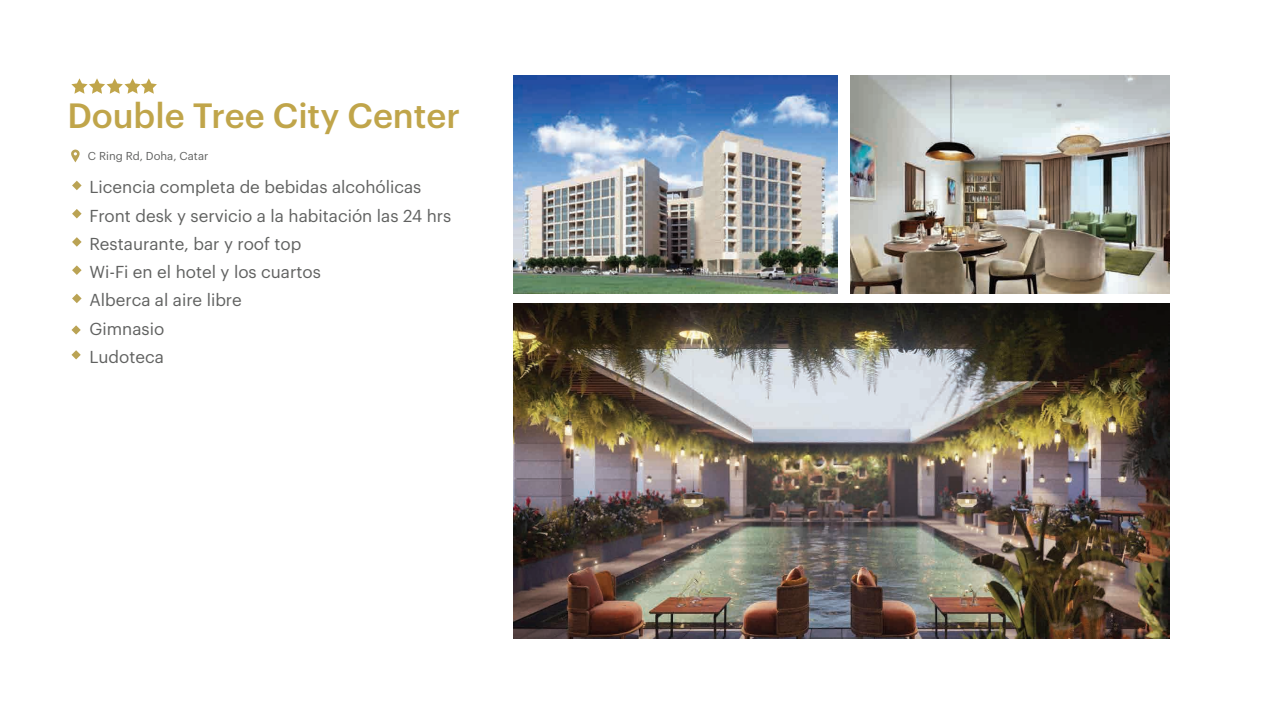
<style>
.page{position:relative;width:1283px;height:714px;background:#fff}
.page>*{position:absolute;margin:0;border:0;box-sizing:border-box;transform-origin:0 0}
.t1{font:500 34.38px "Graphik";color:#c0a54a}
.t2{font:17px/28.2px "Graphik";color:#606160}
.t3{font:11.25px "Graphik";color:#606160}
</style>
<div class="page">
<svg style="left:71px;top:325px;width:10px;height:9px"></svg>
<svg style="left:71px;top:350px;width:10px;height:9px"></svg>
<svg style="left:71px;top:150px;width:9px;height:12px"></svg>
<svg style="left:71px;top:78px;width:86px;height:16px"></svg>
<svg style="left:72px;top:181px;width:10px;height:9px"></svg>
<svg style="left:72px;top:209px;width:10px;height:9px"></svg>
<svg style="left:72px;top:237px;width:10px;height:10px"></svg>
<svg style="left:72px;top:265px;width:10px;height:10px"></svg>
<svg style="left:72px;top:294px;width:10px;height:9px"></svg>
<img style="left:513px;top:304px;width:655px;height:334px">
<img style="left:513px;top:75px;width:324px;height:218px">
<img style="left:850px;top:75px;width:318px;height:218px">
<h1 class="t1" style="left:67px;top:89px;width:394px">Double Tree City Center</h1>
<p class="t3" style="left:88px;top:148px;width:122px">C Ring Rd, Doha, Catar</p>
<p class="t2" style="left:89px;top:172px;width:363px">Licencia completa de bebidas alcohólicas<br>Front desk y servicio a la habitación las 24 hrs<br>Restaurante, bar y roof top<br>Wi-Fi en el hotel y los cuartos<br>Alberca al aire libre<br>Gimnasio<br>Ludoteca</p>
</div>
